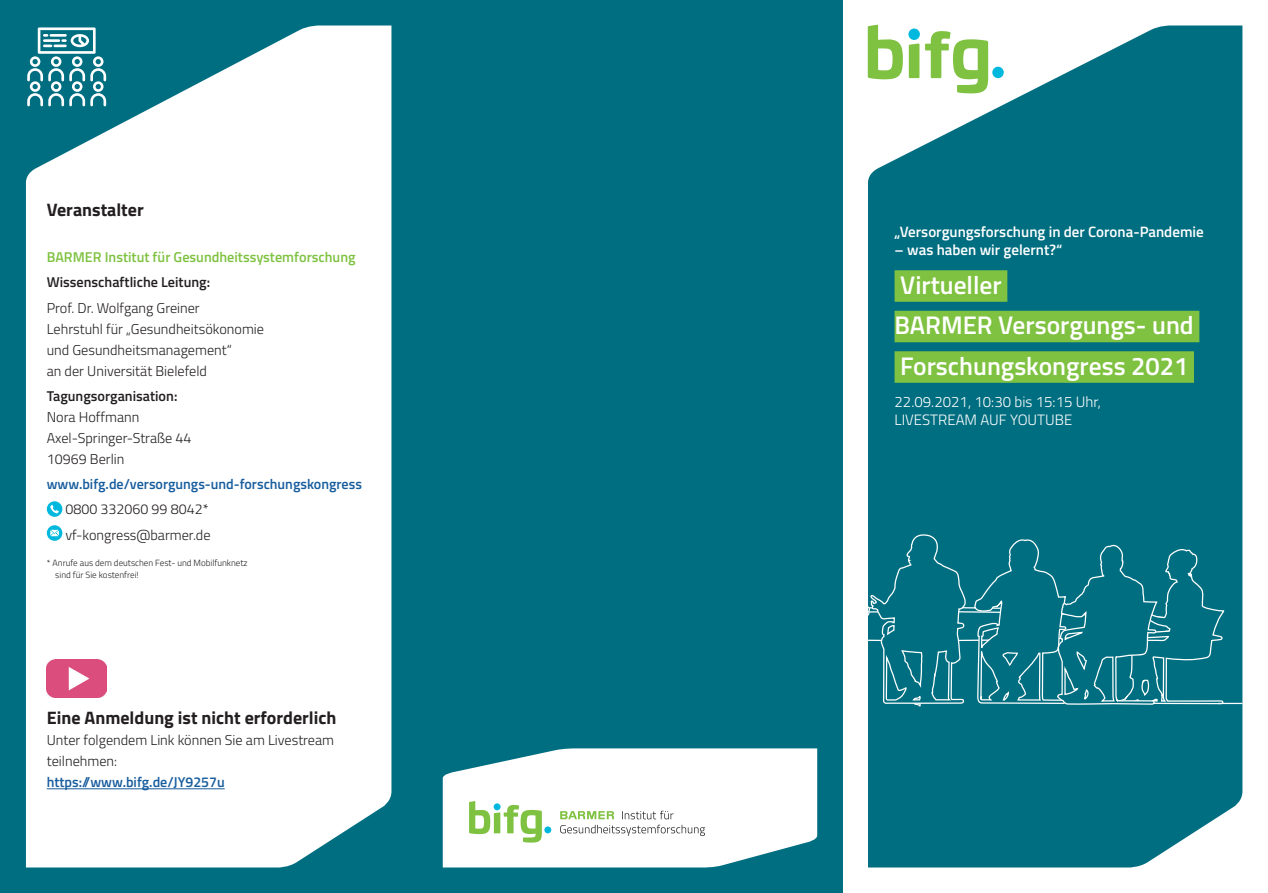
<style>
.page{position:relative;width:1268px;height:893px;background:#fff}
.page>*{position:absolute;margin:0;border:0;box-sizing:border-box;transform-origin:0 0}
.Headline_Titel{font:600 25.5px/40.5px "Titillium";color:#fff}
.t1{font:700 18px "Titillium";color:#231f20}
.t2{font:600 15px "Titillium";color:#fff}
.Subheadline_Titel{font:300 15px "Titillium";color:#fff}
.t3{font:300 14.25px/21px "Titillium";color:#231f20}
.t4{font:600 14.25px "Titillium";color:#175d9e}
.t5{font:600 14.25px "Titillium";color:#7fc241}
.t6{font:600 14.25px "Titillium";color:#231f20}
.t7{font:300 9px/12px "Titillium";color:#231f20}
.s1{font-weight:600}
.s2{font-weight:600;color:#175d9e}
</style>
<div class="page">
<div style="left:0;top:0;width:842px;height:893px;background:#006e81"></div>
<svg style="left:868px;top:26px;width:374px;height:419px;background:#1b7d8e"></svg>
<div style="left:868px;top:445px;width:374px;height:422px;background:#006e81"></div>
<div style="left:26px;top:26px;width:365px;height:841px;background:#fff"></div>
<svg style="left:867px;top:25px;width:35px;height:54px"></svg>
<svg style="left:908px;top:31px;width:79px;height:62px"></svg>
<div style="left:908px;top:29px;width:11px;height:11px;background:#00b8de;border-radius:50%"></div>
<div style="left:992px;top:67px;width:11px;height:11px;background:#00b8de;border-radius:50%"></div>
<div style="left:894px;top:270px;width:113px;height:32px;background:#7fc241"></div>
<div style="left:894px;top:311px;width:305px;height:31px;background:#7fc241"></div>
<div style="left:894px;top:351px;width:299px;height:32px;background:#7fc241"></div>
<svg style="left:27px;top:27px;width:79px;height:79px"></svg>
<svg style="left:442px;top:748px;width:375px;height:119px;background:#e6f0ed"></svg>
<div style="left:493px;top:803px;width:7px;height:7px;background:#00b8de;border-radius:50%"></div>
<div style="left:544px;top:826px;width:7px;height:7px;background:#00b8de;border-radius:50%"></div>
<svg style="left:47px;top:501px;width:15px;height:16px"></svg>
<svg style="left:50px;top:505px;width:9px;height:8px"></svg>
<svg style="left:47px;top:525px;width:15px;height:16px"></svg>
<svg style="left:50px;top:530px;width:9px;height:6px"></svg>
<hr style="left:47px;top:788px;width:178px;height:1px;background:#175d9e">
<img style="left:47px;top:659px;width:60px;height:39px">
<p class="t1" style="left:47px;top:196px;width:98px">Veranstalter</p>
<p class="t5" style="left:47px;top:246px;width:310px">BARMER Institut für Gesundheitssystemforschung</p>
<p class="t6" style="left:47px;top:272px;width:165px">Wissenschaftliche Leitung:</p>
<p class="t3" style="left:47px;top:296px;width:219px">Prof. Dr. Wolfgang Greiner<br>Lehrstuhl für „Gesundheitsökonomie und Gesundheitsmanagement“<br>an der Universität Bielefeld</p>
<p class="t3" style="left:47px;top:385px;width:146px"><span class="s1">Tagungsorganisation:<br></span>Nora Hoffmann<br>Axel-Springer-Straße 44<br>10969 Berlin</p>
<p class="t4" style="left:47px;top:473px;width:316px">www.bifg.de/versorgungs-und-forschungskongress</p>
<p class="t3" style="left:65px;top:498px;width:145px">0800 332060 99 8042*</p>
<p class="t3" style="left:65px;top:523px;width:146px">vf-kongress@barmer.de</p>
<p class="t7" style="left:55px;top:556px;width:194px;text-indent:-9px">* Anrufe aus dem deutschen Fest- und Mobilfunknetz sind für Sie kostenfrei!</p>
<p class="t1" style="left:47px;top:704px;width:291px">Eine Anmeldung ist nicht erforderlich</p>
<p class="t3" style="left:47px;top:729px;width:289px">Unter folgendem Link können Sie am Livestream teilnehmen:<br><span class="s2">https://www.bifg.de/JY9257u</span></p>
<p class="t2" style="left:894px;top:220px;width:311px">„Versorgungsforschung in der Corona-Pandemie</p>
<p class="t2" style="left:894px;top:238px;width:169px">– was haben wir gelernt?“</p>
<p class="Headline_Titel" style="left:894px;top:263px;width:300px">Virtueller<br>BARMER Versorgungs- und<br>Forschungskongress 2021</p>
<p class="Subheadline_Titel" style="left:894px;top:391px;width:208px">22.09.2021, 10:30 bis 15:15 Uhr,</p>
<p class="Subheadline_Titel" style="left:894px;top:409px;width:179px">LIVESTREAM AUF YOUTUBE</p>
</div>
